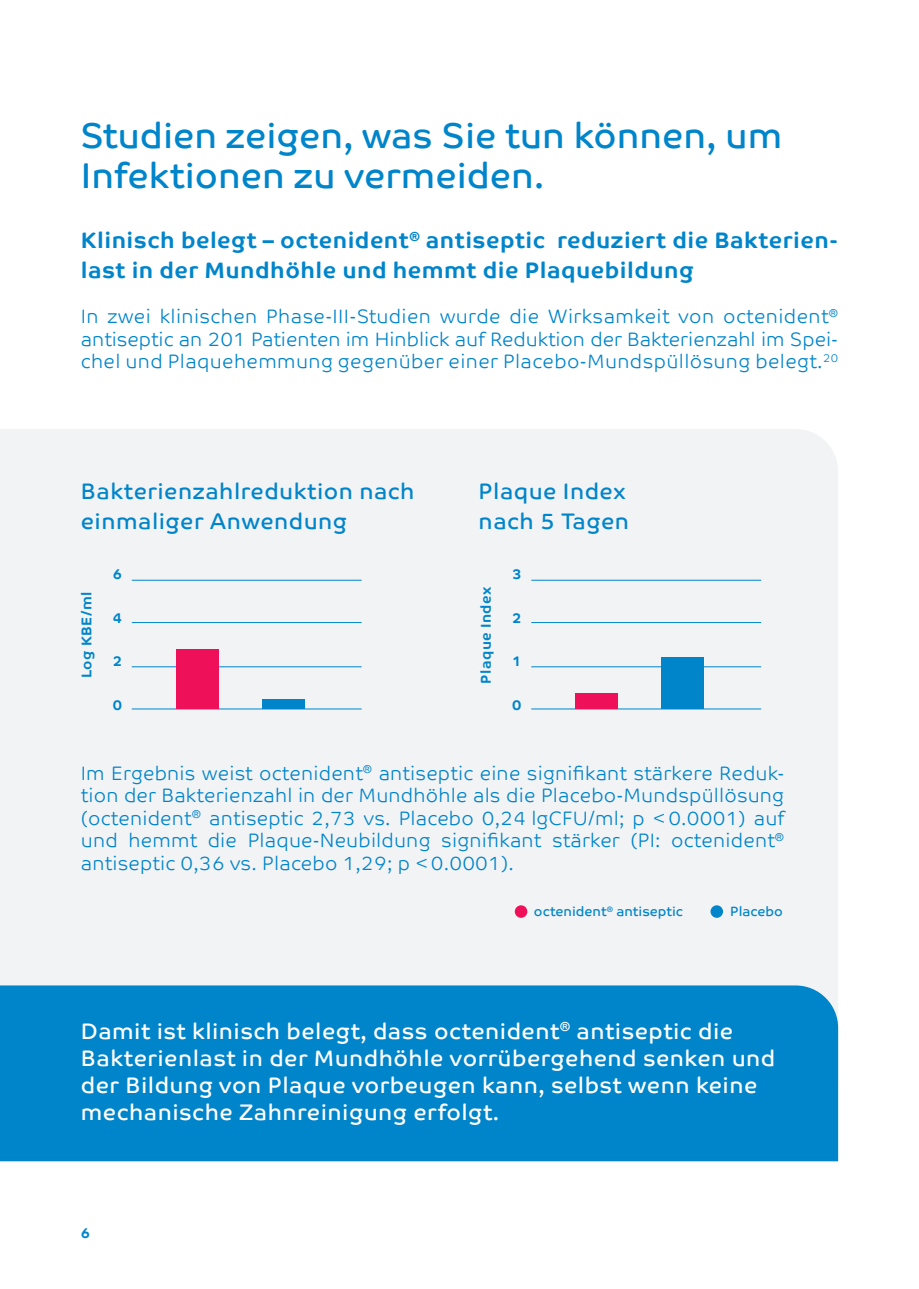
<style>
.page{position:relative;width:919px;height:1289px;background:#fff}
.page>*{position:absolute;margin:0;border:0;box-sizing:border-box;transform-origin:0 0}
.t1{font:36px/40.5px "Co Text";color:#0085cb}
.t2{font:22.5px/27px "Co Text";letter-spacing:.02em;color:#fff}
.t3{font:700 22.5px/30px "Co Text";letter-spacing:.02em;color:#0085cb}
.t4{font:22.5px/30px "Co Text";letter-spacing:.02em;color:#0085cb}
.t5{font:300 19.5px/22.5px "Co Text";letter-spacing:.01em;color:#0085cb;text-align:justify}
.t6{font:700 14.25px "Co Text";letter-spacing:.03em;color:#0085cb}
.t7{font:13.5px "Co Text";color:#0085cb}
</style>
<div class="page">
<div style="left:0;top:429px;width:838px;height:556px;background:#f2f3f4"></div>
<div style="left:514px;top:905px;width:13px;height:12px;background:#ee1059;border-radius:50%"></div>
<div style="left:710px;top:905px;width:13px;height:12px;background:#0085cb;border-radius:50%"></div>
<hr style="left:132px;top:580px;width:229px;height:1px;background:#0085cb">
<hr style="left:531px;top:580px;width:230px;height:1px;background:#0085cb">
<hr style="left:132px;top:622px;width:229px;height:1px;background:#0085cb">
<hr style="left:531px;top:622px;width:230px;height:1px;background:#0085cb">
<hr style="left:132px;top:666px;width:229px;height:1px;background:#0085cb">
<hr style="left:531px;top:666px;width:230px;height:1px;background:#0085cb">
<hr style="left:132px;top:708px;width:229px;height:1px;background:#0085cb">
<hr style="left:531px;top:708px;width:230px;height:1px;background:#0085cb">
<div style="left:176px;top:649px;width:43px;height:60px;background:#ee1059"></div>
<div style="left:575px;top:693px;width:43px;height:16px;background:#ee1059"></div>
<div style="left:262px;top:699px;width:42px;height:10px;background:#0085cb"></div>
<div style="left:661px;top:657px;width:43px;height:52px;background:#0085cb"></div>
<div style="left:0;top:985px;width:838px;height:176px;background:#0085cb"></div>
<h1 class="t1" style="left:81px;top:115px;width:703px">Studien zeigen, was Sie tun können, um<br>Infektionen zu vermeiden.</h1>
<p class="t3" style="left:81px;top:225px;width:758px">Klinisch belegt – octenident<sup>®</sup> antiseptic reduziert die Bakterien&shy;last in der Mundhöhle und hemmt die Plaquebildung</p>
<p class="t5" style="left:81px;top:305px;width:758px">In zwei klinischen Phase-III-Studien wurde die Wirksamkeit von octenident<sup>® </sup>antiseptic an 201 Patienten im Hinblick auf Reduktion der Bakterienzahl im Spei&shy;chel und Plaquehemmung gegenüber einer Placebo-Mundspüllösung belegt.<sup>20</sup></p>
<p class="t4" style="left:81px;top:476px;width:335px">Bakterienzahlreduktion nach einmaliger Anwendung</p>
<p class="t4" style="left:478px;top:476px;width:152px">Plaque Index nach 5 Tagen</p>
<p class="t6" style="left:113px;top:566px;width:11px">6</p>
<p class="t6" style="left:113px;top:609px;width:11px">4</p>
<p class="t6" style="left:113px;top:653px;width:11px">2</p>
<p class="t6" style="left:113px;top:696px;width:11px">0</p>
<p class="t6" style="left:78px;top:678px;width:88px;rotate:-90deg">Log KBE/ml</p>
<p class="t6" style="left:477px;top:683px;width:98px;rotate:-90deg">Plaque Index</p>
<p class="t6" style="left:512px;top:566px;width:11px">3</p>
<p class="t6" style="left:512px;top:609px;width:11px">2</p>
<p class="t6" style="left:512px;top:653px;width:11px">1</p>
<p class="t6" style="left:512px;top:696px;width:11px">0</p>
<p class="t5" style="left:81px;top:761px;width:705px">Im Ergebnis weist octenident<sup>®</sup> antiseptic eine signifikant stärkere Reduk&shy;tion der Bakterienzahl in der Mundhöhle als die Placebo-Mundspüllösung (octenident<sup>®</sup> antiseptic 2,73 vs. Placebo 0,24 lgCFU/ml; p &lt;0.0001) auf und hemmt die Plaque-Neubildung signifikant stärker (PI: octenident<sup>® </sup>antiseptic 0,36 vs. Placebo 1,29; p &lt;0.0001).</p>
<p class="t7" style="left:534px;top:903px;width:151px">octenident<sup>®</sup> antiseptic</p>
<p class="t7" style="left:730px;top:903px;width:54px">Placebo</p>
<p class="t2" style="left:81px;top:1017px;width:696px">Damit ist klinisch belegt, dass octenident<sup>®</sup> antiseptic die Bakterienlast in der Mundhöhle vorrübergehend senken und der Bildung von Plaque vorbeugen kann, selbst wenn keine mechanische Zahnreinigung erfolgt.</p>
<p class="t6" style="left:81px;top:1224px;width:11px">6</p>
</div>
